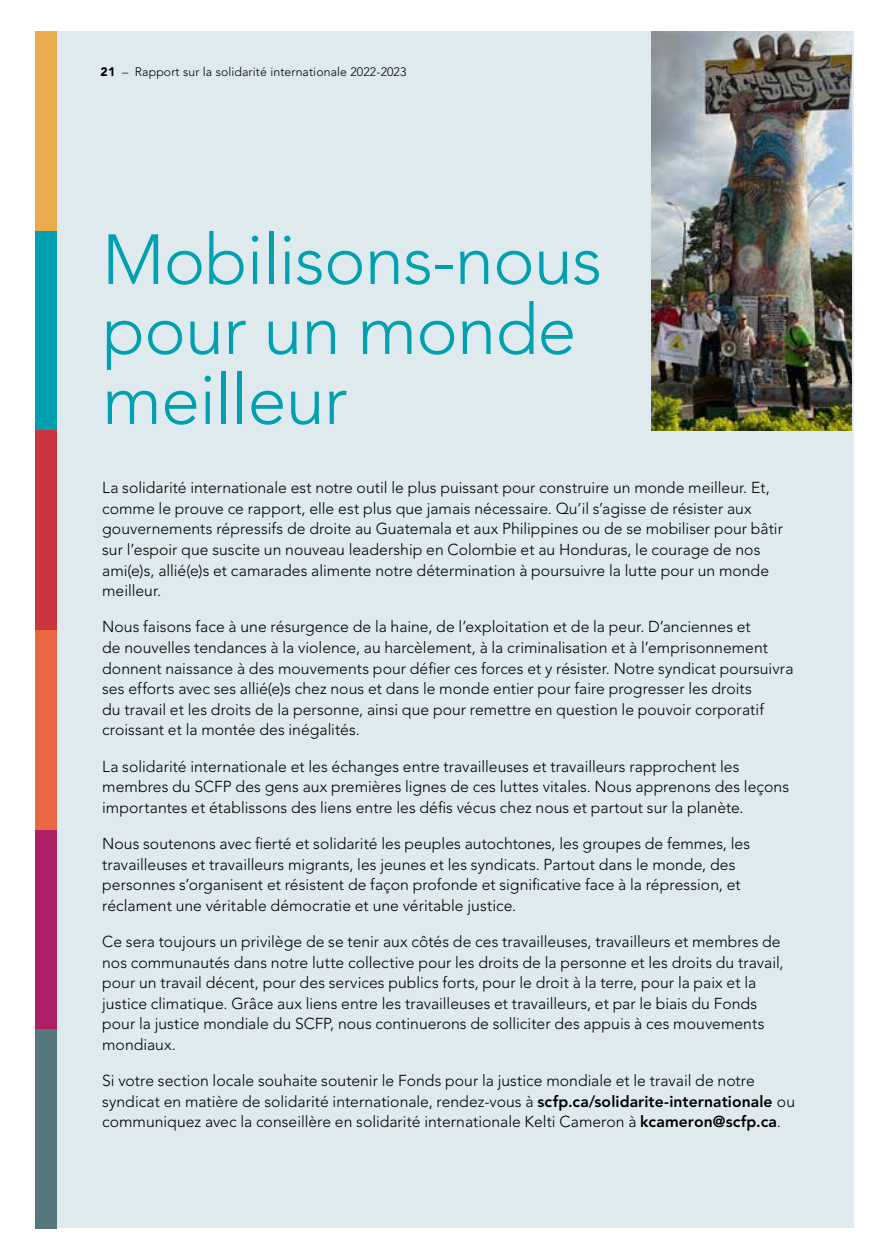
<style>
.page{position:relative;width:882px;height:1260px;background:#fff}
.page>*{position:absolute;margin:0;border:0;box-sizing:border-box;transform-origin:0 0}
.t1{font:300 70px/70px "Avenir LT Std";letter-spacing:-.01em;color:#00a0b0}
.t2{font:300 15.75px/20.7px "Avenir LT Std";color:#000}
.t3{font:300 12.25px "Avenir LT Std";letter-spacing:.01em;color:#000}
.s1{font-weight:900}
.s2{font-weight:800}
</style>
<div class="page">
<div style="left:35px;top:32px;width:819px;height:1196px;background:#deeaed"></div>
<div style="left:35px;top:1029px;width:22px;height:199px;background:#54777b"></div>
<div style="left:35px;top:830px;width:22px;height:199px;background:#af1f65"></div>
<div style="left:35px;top:231px;width:22px;height:199px;background:#00a0b0"></div>
<div style="left:35px;top:32px;width:22px;height:199px;background:#e9ab4c"></div>
<div style="left:35px;top:430px;width:22px;height:200px;background:#cc343f"></div>
<div style="left:35px;top:630px;width:22px;height:200px;background:#ea6742"></div>
<img style="left:651px;top:32px;width:201px;height:398px">
<p class="t3" style="left:101px;top:64px;width:307px"><span class="s1">21</span> – Rapport sur la solidarité internationale 2022-2023</p>
<h1 class="t1" style="left:102px;top:225px;width:501px">Mobilisons-nous pour un monde meilleur</h1>
<p class="t2" style="left:102px;top:478px;width:682px">La solidarité internationale est notre outil le plus puissant pour construire un monde meilleur. Et, comme le prouve ce rapport, elle est plus que jamais nécessaire. Qu’il s’agisse de résister aux gouvernements répressifs de droite au Guatemala et aux Philippines ou de se mobiliser pour bâtir sur l’espoir que suscite un nouveau leadership en Colombie et au Honduras, le courage de nos ami(e)s, allié(e)s et camarades alimente notre détermination à poursuivre la lutte pour un monde meilleur.</p>
<p class="t2" style="left:102px;top:617px;width:693px">Nous faisons face à une résurgence de la haine, de l’exploitation et de la peur. D’anciennes et<br>de nouvelles tendances à la violence, au harcèlement, à la criminalisation et à l’emprisonnement donnent naissance à des mouvements pour défier ces forces et y résister. Notre syndicat poursuivra ses efforts avec ses allié(e)s chez nous et dans le monde entier pour faire progresser les droits<br>du travail et les droits de la personne, ainsi que pour remettre en question le pouvoir corporatif croissant et la montée des inégalités.</p>
<p class="t2" style="left:102px;top:756px;width:688px">La solidarité internationale et les échanges entre travailleuses et travailleurs rapprochent les membres du SCFP des gens aux premières lignes de ces luttes vitales. Nous apprenons des leçons importantes et établissons des liens entre les défis vécus chez nous et partout sur la planète.</p>
<p class="t2" style="left:102px;top:833px;width:650px">Nous soutenons avec fierté et solidarité les peuples autochtones, les groupes de femmes, les travailleuses et travailleurs migrants, les jeunes et les syndicats. Partout dans le monde, des personnes s’organisent et résistent de façon profonde et significative face à la répression, et réclament une véritable démocratie et une véritable justice.</p>
<p class="t2" style="left:102px;top:931px;width:683px">Ce sera toujours un privilège de se tenir aux côtés de ces travailleuses, travailleurs et membres de nos communautés dans notre lutte collective pour les droits de la personne et les droits du travail, pour un travail décent, pour des services publics forts, pour le droit à la terre, pour la paix et la justice climatique. Grâce aux liens entre les travailleuses et travailleurs, et par le biais du Fonds pour la justice mondiale du SCFP, nous continuerons de solliciter des appuis à ces mouvements mondiaux.</p>
<p class="t2" style="left:102px;top:1071px;width:694px">Si votre section locale souhaite soutenir le Fonds pour la justice mondiale et le travail de notre syndicat en matière de solidarité internationale, rendez-vous à <span class="s2">scfp.ca/solidarite-internationale</span> ou communiquez avec la conseillère en solidarité internationale Kelti Cameron à <span class="s2">kcameron@scfp.ca</span>.</p>
</div>
